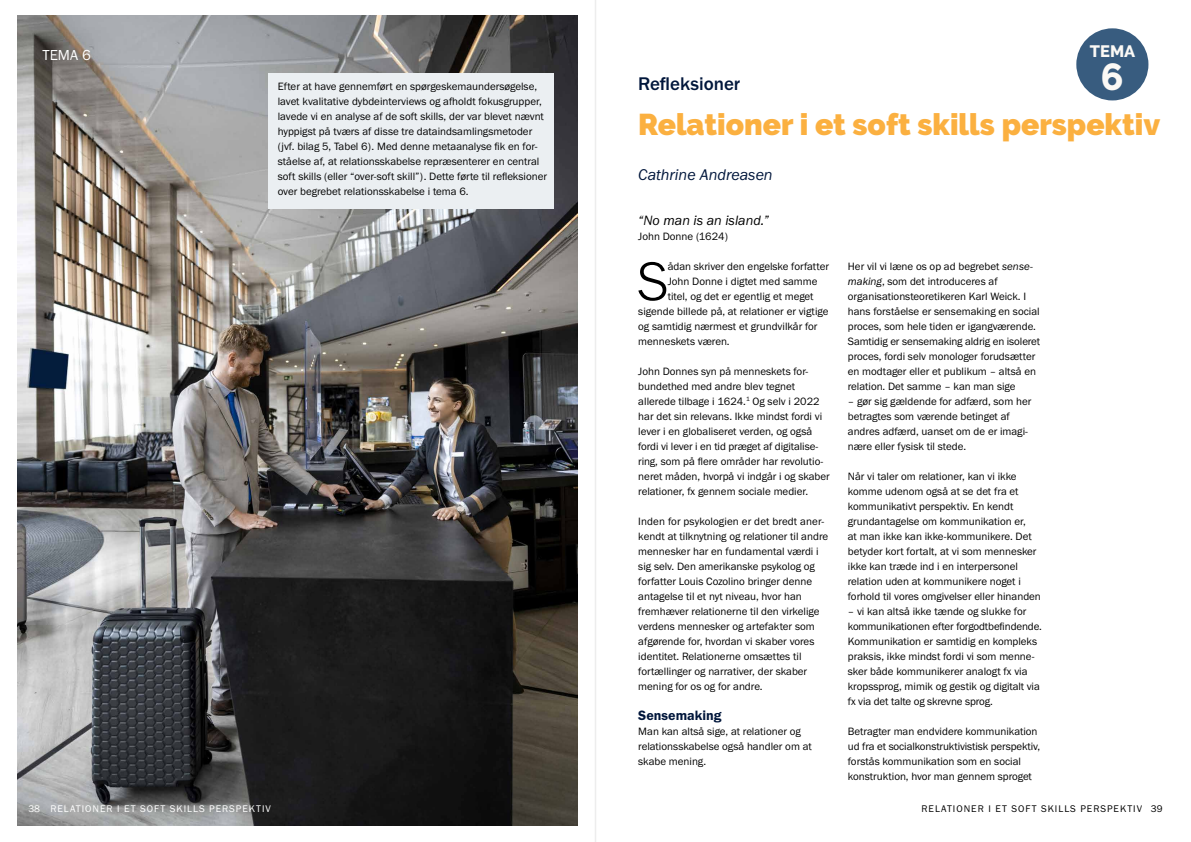
<style>
.page{position:relative;width:1191px;height:842px;background:#fff}
.page>*{position:absolute;margin:0;border:0;box-sizing:border-box;transform-origin:0 0}
.t1{font:300 56px "Franklin Gothic URW";color:#000}
.t2{font:800 37.5px "Raleway";color:#fbf9f5}
.t3{font:900 30px "Raleway";color:#fbb040}
.t4{font:500 19px "Franklin Gothic URW";color:#00163b}
.t5{font:800 16.5px "Raleway";color:#fbf9f5}
.t6{font:16px "Franklin Gothic URW Boo Ita";color:#00163b}
.t7{font:15px "Franklin Gothic URW Boo";color:#fff}
.t8{font:14px "Franklin Gothic URW Boo Ita";color:#000}
.t9{font:14px "Franklin Gothic URW Dem";color:#00163b}
.t10{font:11px/15px "Franklin Gothic URW Boo";color:#000}
.t11{font:10px "Franklin Gothic URW Boo";letter-spacing:.1em;color:#fff}
.t12{font:10px "Franklin Gothic URW Boo";letter-spacing:.1em;color:#000}
.s1{font-family:"Franklin Gothic URW Boo Ita"}
</style>
<div class="page">
<hr style="left:595px;top:0;width:1px;height:842px;background:#ededed">
<img style="left:17px;top:15px;width:560px;height:810px">
<div style="left:1076px;top:28px;width:72px;height:72px;background:#385c7f;border-radius:50%"></div>
<div style="left:268px;top:73px;width:285px;height:136px;background:#ebeff2"></div>
<h3 class="t7" style="left:43px;top:46px;width:50px">TEMA 6</h3>
<p class="t10" style="left:278px;top:79px;width:271px">Efter at have gennemført en spørgeskemaundersøgelse, lavet kvalitative dybdeinterviews og afholdt fokusgrupper, lavede vi en analyse af de soft skills, der var blevet nævnt hyppigst på tværs af disse tre dataindsamlingsmetoder (jvf. bilag 5, Tabel 6). Med denne metaanalyse fik en for&shy;ståelse af, at relationsskabelse repræsenterer en central soft skills (eller “over-soft skill”). Dette førte til refleksioner over begrebet relationsskabelse i tema 6.</p>
<h3 class="t5" style="left:1090px;top:42px;width:47px">TEMA</h3>
<h2 class="t2" style="left:1101px;top:56px;width:24px">6</h2>
<h3 class="t4" style="left:638px;top:72px;width:104px">Refleksioner</h3>
<h3 class="t3" style="left:638px;top:107px;width:524px">Relationer i et soft skills perspektiv</h3>
<h3 class="t6" style="left:638px;top:165px;width:136px">Cathrine Andreasen</h3>
<p class="t8" style="left:638px;top:212px;width:132px">“No man is an island.”</p>
<p class="t10" style="left:638px;top:229px;width:91px">John Donne (1624)</p>
<h1 class="t1" style="left:637px;top:246px;width:32px">S</h1>
<p class="t10" style="left:668px;top:259px;width:163px">ådan skriver den engelske forfatter</p>
<p class="t10" style="left:668px;top:274px;width:151px">John Donne i digtet med samme</p>
<p class="t10" style="left:668px;top:289px;width:147px">titel, og det er egentlig et meget</p>
<p class="t10" style="left:638px;top:304px;width:192px">sigende billede på, at relationer er vigtige</p>
<p class="t10" style="left:638px;top:319px;width:181px">og samtidig nærmest et grundvilkår for</p>
<p class="t10" style="left:638px;top:334px;width:93px">menneskets væren.</p>
<p class="t10" style="left:638px;top:364px;width:193px">John Donnes syn på menneskets for&shy;bundethed med andre blev tegnet allerede tilbage i 1624.<sup>1</sup> Og selv i 2022 har det sin relevans. Ikke mindst fordi vi lever i en globaliseret verden, og også fordi vi lever i en tid præget af digitalise&shy;ring, som på flere områder har revolutio&shy;neret måden, hvorpå vi indgår i og skaber relationer, fx gennem sociale medier.</p>
<p class="t10" style="left:638px;top:514px;width:191px">Inden for psykologien er det bredt aner&shy;kendt at tilknytning og relationer til andre mennesker har en fundamental værdi i sig selv. Den amerikanske psykolog og forfatter Louis Cozolino bringer denne antagelse til et nyt niveau, hvor han fremhæver relationerne til den virkelige verdens mennesker og artefakter som afgørende for, hvordan vi skaber vores identitet. Relationerne omsættes til fortællinger og narrativer, der skaber mening for os og for andre.</p>
<p class="t9" style="left:638px;top:707px;width:85px">Sensemaking</p>
<p class="t10" style="left:638px;top:724px;width:175px">Man kan altså sige, at relationer og relationsskabelse også handler om at skabe mening.</p>
<p class="t10" style="left:848px;top:259px;width:194px">Her vil vi læne os op ad begrebet <span class="s1">sense&shy;making</span>, som det introduceres af organisationsteoretikeren Karl Weick. I hans forståelse er sensemaking en social proces, som hele tiden er igangværende.<br>Samtidig er sensemaking aldrig en isoleret proces, fordi selv monologer forudsætter en modtager eller et publikum – altså en relation. Det samme – kan man sige</p>
<p class="t10" style="left:848px;top:394px;width:185px">– gør sig gældende for adfærd, som her betragtes som værende betinget af andres adfærd, uanset om de er imagi&shy;nære eller fysisk til stede.</p>
<p class="t10" style="left:848px;top:469px;width:195px">Når vi taler om relationer, kan vi ikke komme udenom også at se det fra et kommunikativt perspektiv. En kendt grundantagelse om kommunikation er,<br>at man ikke kan ikke-kommunikere. Det betyder kort fortalt, at vi som mennesker ikke kan træde ind i en interpersonel relation uden at kommunikere noget i forhold til vores omgivelser eller hinanden</p>
<p class="t10" style="left:848px;top:604px;width:196px">– vi kan altså ikke tænde og slukke for kommunikationen efter forgodtbefindende.<br>Kommunikation er samtidig en kompleks praksis, ikke mindst fordi vi som menne&shy;sker både kommunikerer analogt fx via kropssprog, mimik og gestik og digitalt via fx via det talte og skrevne sprog.</p>
<p class="t10" style="left:848px;top:724px;width:194px">Betragter man endvidere kommunikation ud fra et socialkonstruktivistisk perspektiv, forstås kommunikation som en social konstruktion, hvor man gennem sproget</p>
<p class="t11" style="left:28px;top:803px;width:13px">38</p>
<p class="t12" style="left:1150px;top:803px;width:13px">39</p>
<p class="t11" style="left:50px;top:803px;width:222px">RELATIONER I ET SOFT SKILLS PERSPEKTIV</p>
<p class="t12" style="left:921px;top:803px;width:222px">RELATIONER I ET SOFT SKILLS PERSPEKTIV</p>
</div>
